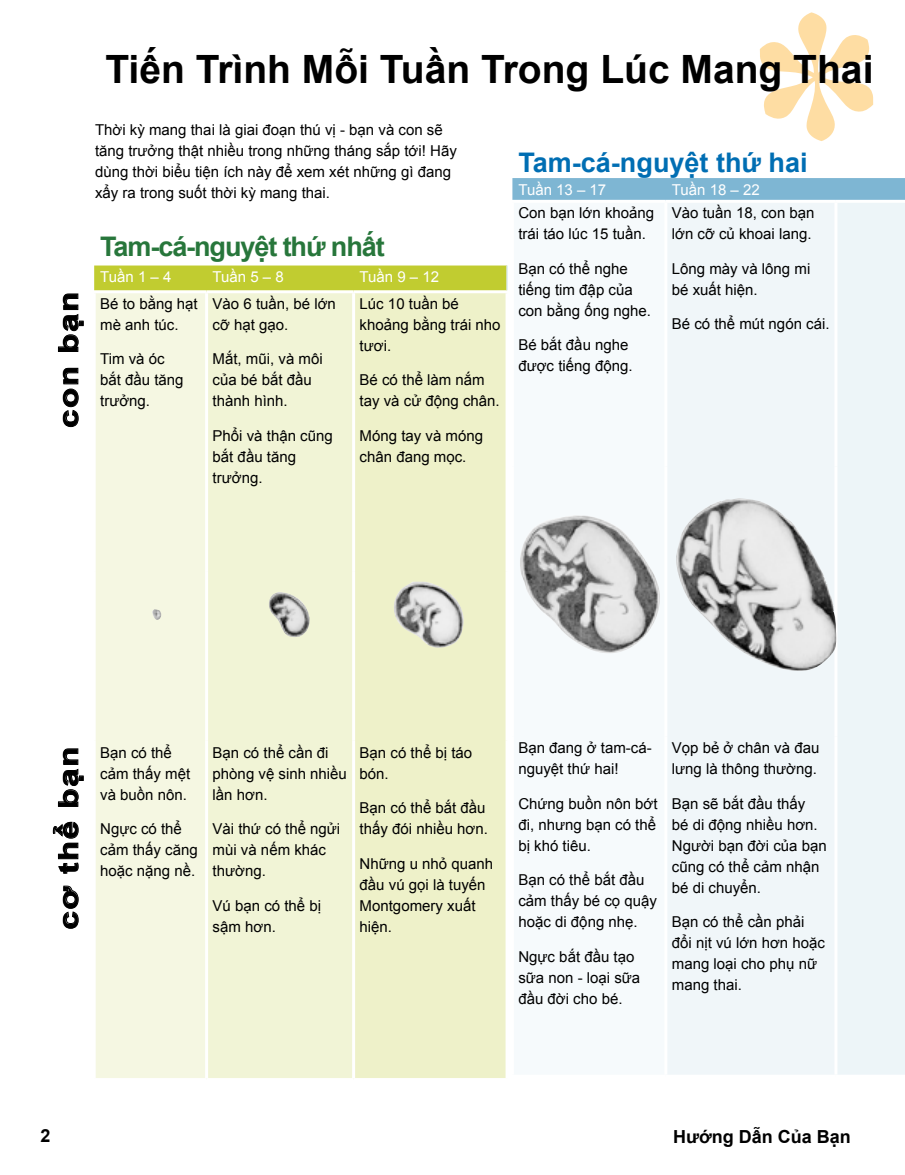
<style>
.page{position:relative;width:905px;height:1175px;background:#fff}
.page>*{position:absolute;margin:0;border:0;box-sizing:border-box;transform-origin:0 0}
.t1{font:700 39px "Arial";color:#000}
.Body{font:700 27px "Arial";letter-spacing:-.04em;color:#27763b}
.Body-2{font:700 27px "Arial";color:#006eb3}
.Body-3{font:700 27px "Arial";letter-spacing:.05em;color:#000;scale:1.22 1}
.t2{font:700 18px "Arial";color:#000}
.Body-4{font:15px/21px "Arial";color:#000}
.Body-5{font:15px "Arial";color:#fff}
</style>
<div class="page">
<div style="left:94px;top:265px;width:412px;height:25px;background:#c1cc30"></div>
<div style="left:96px;top:293px;width:109px;height:785px;background:#f5f7e2"></div>
<div style="left:208px;top:293px;width:144px;height:785px;background:#f1f4d6"></div>
<div style="left:355px;top:293px;width:150px;height:785px;background:#eef1c9"></div>
<hr style="left:506px;top:265px;width:2px;height:25px;background:#deecf3">
<svg style="left:63px;top:367px;width:16px;height:60px"></svg>
<svg style="left:58px;top:293px;width:26px;height:59px"></svg>
<svg style="left:63px;top:885px;width:16px;height:44px"></svg>
<svg style="left:53px;top:821px;width:26px;height:53px"></svg>
<svg style="left:58px;top:748px;width:26px;height:59px"></svg>
<img style="left:269px;top:592px;width:40px;height:45px">
<img style="left:392px;top:581px;width:73px;height:68px">
<svg style="left:152px;top:609px;width:9px;height:11px"></svg>
<div style="left:512px;top:178px;width:392px;height:22px;background:#7eb6d3"></div>
<div style="left:667px;top:203px;width:167px;height:871px;background:#f0f6f9"></div>
<div style="left:837px;top:203px;width:67px;height:871px;background:#edf5f8"></div>
<img style="left:520px;top:515px;width:140px;height:138px">
<img style="left:675px;top:498px;width:161px;height:173px">
<p class="t1" style="left:105px;top:43px;width:769px">Tiến Trình Mỗi Tuần Trong Lúc Mang Thai</p>
<p class="Body-4" style="left:95px;top:119px;width:363px">Thời kỳ mang thai là giai đoạn thú vị - bạn và con sẽ tăng trưởng thật nhiều trong những tháng sắp tới! Hãy dùng thời biểu tiện ích này để xem xét những gì đang xẩy ra trong suốt thời kỳ mang thai.</p>
<p class="Body-3" style="left:50px;top:428px;width:113px;rotate:-90deg">con bạn</p>
<p class="Body" style="left:100px;top:228px;width:286px">Tam-cá-nguyệt thứ nhất</p>
<p class="Body-5" style="left:100px;top:267px;width:73px">Tuần 1 – 4</p>
<p class="Body-5" style="left:213px;top:267px;width:73px">Tuần 5 – 8</p>
<p class="Body-5" style="left:359px;top:267px;width:81px">Tuần 9 – 12</p>
<p class="Body-4" style="left:100px;top:293px;width:99px">Bé to bằng hạt mè anh túc.</p>
<p class="Body-4" style="left:100px;top:348px;width:85px">Tim và óc bắt đầu tăng trưởng.</p>
<p class="Body-4" style="left:213px;top:293px;width:125px">Vào 6 tuần, bé lớn cỡ hạt gạo.</p>
<p class="Body-4" style="left:213px;top:348px;width:112px">Mắt, mũi, và môi của bé bắt đầu thành hình.</p>
<p class="Body-4" style="left:213px;top:425px;width:122px">Phổi và thận cũng bắt đầu tăng trưởng.</p>
<p class="Body-4" style="left:359px;top:293px;width:142px">Lúc 10 tuần bé khoảng bằng trái nho tươi.</p>
<p class="Body-4" style="left:359px;top:369px;width:142px">Bé có thể làm nắm tay và cử động chân.</p>
<p class="Body-4" style="left:359px;top:425px;width:125px">Móng tay và móng chân đang mọc.</p>
<p class="Body-2" style="left:518px;top:145px;width:291px">Tam-cá-nguyệt thứ hai</p>
<p class="Body-5" style="left:518px;top:180px;width:89px">Tuần 13 – 17</p>
<p class="Body-5" style="left:672px;top:180px;width:89px">Tuần 18 – 22</p>
<p class="Body-4" style="left:518px;top:203px;width:137px">Con bạn lớn khoảng trái táo lúc 15 tuần.</p>
<p class="Body-4" style="left:518px;top:258px;width:134px">Bạn có thể nghe tiếng tim đập của con bằng ống nghe.</p>
<p class="Body-4" style="left:518px;top:335px;width:116px">Bé bắt đầu nghe được tiếng động.</p>
<p class="Body-4" style="left:672px;top:203px;width:144px">Vào tuần 18, con bạn lớn cỡ củ khoai lang.</p>
<p class="Body-4" style="left:672px;top:258px;width:140px">Lông mày và lông mi bé xuất hiện.</p>
<p class="Body-4" style="left:672px;top:314px;width:159px">Bé có thể mút ngón cái.</p>
<p class="Body-3" style="left:50px;top:929px;width:151px;rotate:-90deg">cơ thể bạn</p>
<p class="Body-4" style="left:100px;top:742px;width:92px">Bạn có thể cảm thấy mệt và buồn nôn.</p>
<p class="Body-4" style="left:100px;top:818px;width:99px">Ngực có thể cảm thấy căng hoặc nặng nề.</p>
<p class="Body-4" style="left:213px;top:742px;width:136px">Bạn có thể cần đi phòng vệ sinh nhiều lần hơn.</p>
<p class="Body-4" style="left:213px;top:818px;width:129px">Vài thứ có thể ngửi mùi và nếm khác thường.</p>
<p class="Body-4" style="left:213px;top:895px;width:110px">Vú bạn có thể bị sậm hơn.</p>
<p class="Body-4" style="left:359px;top:742px;width:114px">Bạn có thể bị táo bón.</p>
<p class="Body-4" style="left:359px;top:797px;width:130px">Bạn có thể bắt đầu thấy đói nhiều hơn.</p>
<p class="Body-4" style="left:359px;top:853px;width:135px">Những u nhỏ quanh đầu vú gọi là tuyến<br>Montgomery xuất hiện.</p>
<p class="Body-4" style="left:518px;top:737px;width:135px">Bạn đang ở tam-cá&shy;nguyệt thứ hai!</p>
<p class="Body-4" style="left:518px;top:793px;width:141px;text-align:justify">Chứng buồn nôn bớt đi, nhưng bạn có thể bị khó tiêu.</p>
<p class="Body-4" style="left:518px;top:869px;width:140px">Bạn có thể bắt đầu cảm thấy bé cọ quậy hoặc di động nhẹ.</p>
<p class="Body-4" style="left:518px;top:946px;width:123px">Ngực bắt đầu tạo sữa non - loại sữa đầu đời cho bé.</p>
<p class="Body-4" style="left:672px;top:737px;width:149px">Vọp bẻ ở chân và đau lưng là thông thường.</p>
<p class="Body-4" style="left:672px;top:793px;width:156px">Bạn sẽ bắt đầu thấy<br>bé di động nhiều hơn.<br>Người bạn đời của bạn cũng có thể cảm nhận bé di chuyển.</p>
<p class="Body-4" style="left:672px;top:911px;width:155px">Bạn có thể cần phải đổi nịt vú lớn hơn hoặc mang loại cho phụ nữ mang thai.</p>
<p class="t2" style="left:40px;top:1124px;width:12px">2</p>
<p class="t2" style="left:673px;top:1124px;width:179px">Hướng Dẫn Của Bạn</p>
</div>
